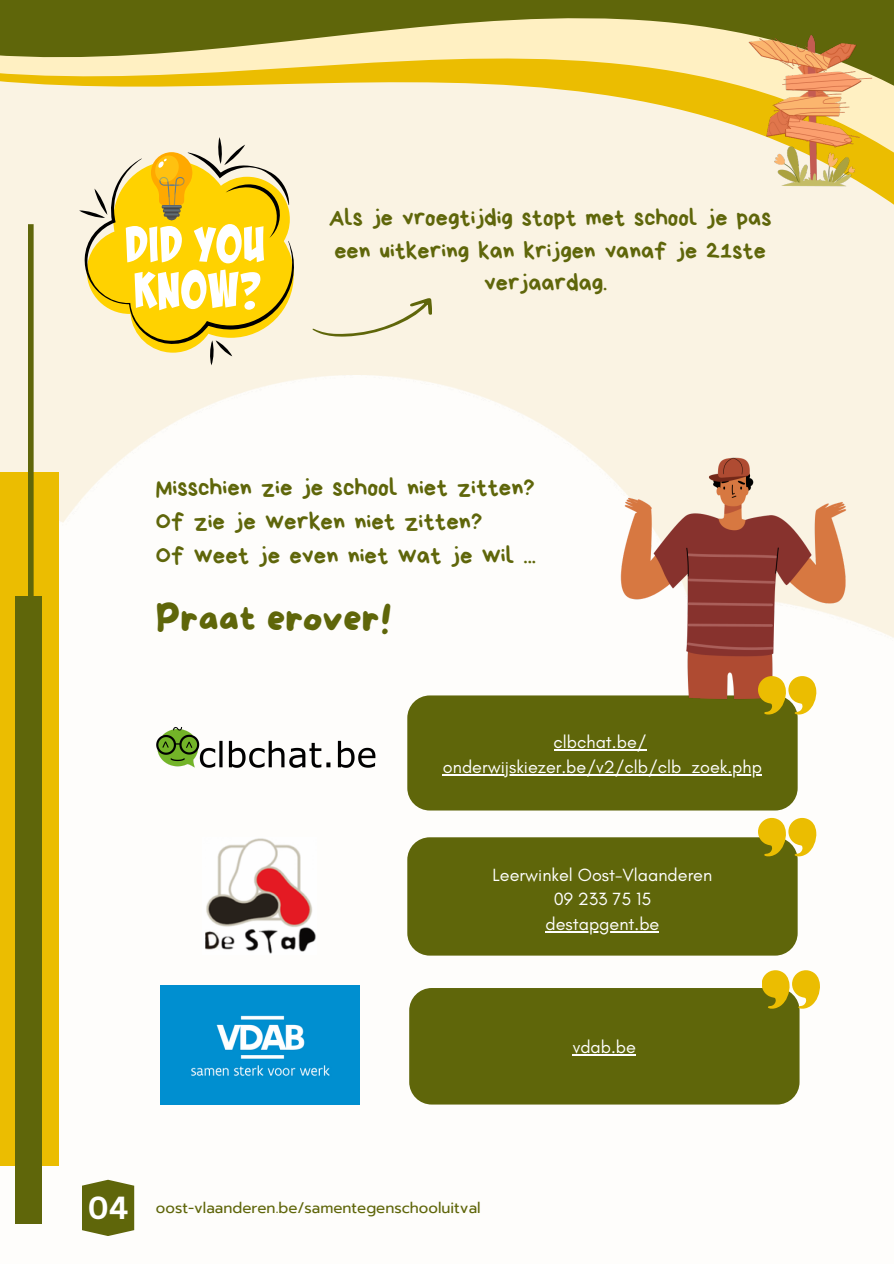
<style>
.page{position:relative;width:894px;height:1264px;background:#fff}
.page>*{position:absolute;margin:0;border:0;box-sizing:border-box;transform-origin:0 0}
.t1{font:36.6px "More Sugar";color:#5f660a}
.t2{font:700 31.05px "Canva Sans";color:#fff}
.t3{font:24.75px/33.8px "Bryndan Write";color:#5f660a}
.t4{font:24px/32.7px "Bryndan Write";color:#5f660a;text-align:center}
.t5{font:18px/24.8px "Glacial Indifference";color:#fff;text-align:center}
.t6{font:15px "Prompt";color:#5f660a}
</style>
<div class="page">
<img style="left:0;top:375px;width:893px;height:861px">
<div style="left:0;top:472px;width:59px;height:693px;background:#ebbd01"></div>
<div style="left:0;top:286px;width:893px;height:60px;background:#faf3e3"></div>
<div style="left:0;top:192px;width:893px;height:94px;background:#faf3e3"></div>
<svg style="left:0;top:0;width:893px;height:192px;background:#d4ca8e"></svg>
<div style="left:28px;top:224px;width:6px;height:432px;background:#5f660a"></div>
<div style="left:15px;top:596px;width:26px;height:627px;background:#5f660a"></div>
<div style="left:407px;top:695px;width:390px;height:115px;background:#5f660a;border-radius:22px"></div>
<svg style="left:82px;top:1179px;width:52px;height:56px;background:#6f7522"></svg>
<div style="left:407px;top:837px;width:390px;height:118px;background:#5f660a;border-radius:22px"></div>
<div style="left:409px;top:988px;width:390px;height:116px;background:#5f660a;border-radius:22px"></div>
<img style="left:160px;top:985px;width:199px;height:119px">
<img style="left:156px;top:726px;width:221px;height:47px">
<img style="left:203px;top:837px;width:113px;height:117px">
<img style="left:619px;top:457px;width:228px;height:243px">
<svg style="left:758px;top:676px;width:58px;height:38px"></svg>
<svg style="left:758px;top:818px;width:58px;height:38px"></svg>
<svg style="left:761px;top:970px;width:58px;height:38px"></svg>
<svg style="left:79px;top:137px;width:227px;height:228px;background:#f1da79"></svg>
<svg style="left:312px;top:298px;width:119px;height:38px;background:#ebe5ce"></svg>
<hr style="left:553px;top:749px;width:93px;height:1px;background:#fff">
<hr style="left:443px;top:774px;width:318px;height:1px;background:#fff">
<hr style="left:545px;top:931px;width:114px;height:1px;background:#fff">
<hr style="left:572px;top:1054px;width:64px;height:1px;background:#fff">
<img style="left:748px;top:34px;width:124px;height:152px">
<h2 class="t4" style="left:329px;top:201px;width:444px">Als je vroegtijdig stopt met school je pas een uitkering kan krijgen vanaf je 21ste verjaardag.</h2>
<p class="t3" style="left:156px;top:471px;width:381px">Misschien zie je school niet zitten?<br>Of zie je werken niet zitten?<br>Of weet je even niet wat je wil ...</p>
<h2 class="t1" style="left:156px;top:598px;width:237px">Praat erover!</h2>
<p class="t5" style="left:553px;top:729px;width:94px">clbchat.be/</p>
<p class="t5" style="left:443px;top:754px;width:320px">onderwijskiezer.be/v2/clb/clb_zoek.php</p>
<p class="t5" style="left:492px;top:861px;width:221px">Leerwinkel Oost-Vlaanderen<br>09 233 75 15</p>
<p class="t5" style="left:545px;top:911px;width:115px">destapgent.be</p>
<p class="t5" style="left:572px;top:1034px;width:65px">vdab.be</p>
<p class="t2" style="left:87px;top:1185px;width:42px">04</p>
<p class="t6" style="left:156px;top:1196px;width:326px">oost-vlaanderen.be/samentegenschooluitval</p>
</div>
